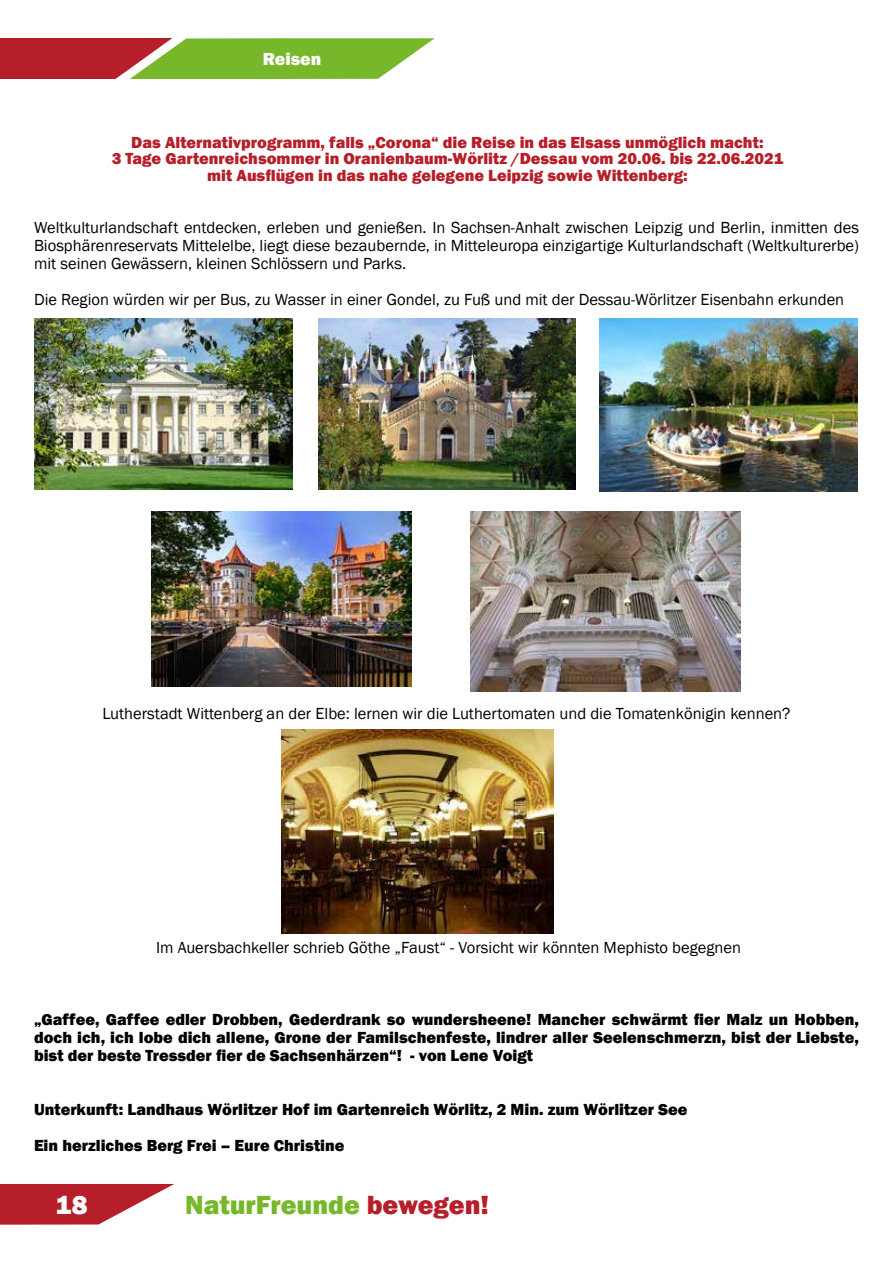
<style>
.page{position:relative;width:893px;height:1263px;background:#fff}
.page>*{position:absolute;margin:0;border:0;box-sizing:border-box;transform-origin:0 0}
.t1{font:800 27px "Franklin Gothic";color:#76b82a}
.t2{font:800 27px "Franklin Gothic";color:#fff}
.t3{font:800 18px "Franklin Gothic";color:#fff}
.t4{font:16.5px/18px "Franklin Gothic";color:#000;text-align:justify}
.t5{font:800 16.5px/18px "Franklin Gothic";color:#000;text-align:justify}
.t6{font:800 16.5px/16.5px "Franklin Gothic";color:#b61f29;text-align:center}
.s1{color:#b61f29}
</style>
<div class="page">
<div style="left:0;top:38px;width:174px;height:41px;background:#b61f29"></div>
<svg style="left:115px;top:38px;width:320px;height:41px"></svg>
<svg style="left:0;top:1184px;width:174px;height:41px"></svg>
<img style="left:34px;top:319px;width:258px;height:171px">
<img style="left:319px;top:319px;width:256px;height:171px">
<img style="left:600px;top:319px;width:257px;height:172px">
<img style="left:470px;top:511px;width:270px;height:180px">
<img style="left:152px;top:511px;width:259px;height:175px">
<img style="left:281px;top:730px;width:272px;height:204px">
<p class="t3" style="left:263px;top:47px;width:60px">Reisen</p>
<p class="t6" style="left:112px;top:134px;width:673px">Das Alternativprogramm, falls „Corona“ die Reise in das Elsass unmöglich macht:<br>3 Tage Gartenreichsommer in Oranienbaum-Wörlitz /Dessau vom 20.06. bis 22.06.2021 mit Ausflügen in das nahe gelegene Leipzig sowie Wittenberg:</p>
<p class="t4" style="left:34px;top:219px;width:826px">Weltkulturlandschaft entdecken, erleben und genießen. In Sachsen-Anhalt zwischen Leipzig und Berlin, inmitten des Biosphärenreservats Mittelelbe, liegt diese bezaubernde, in Mitteleuropa einzigartige Kulturlandschaft (Weltkulturerbe) mit seinen Gewässern, kleinen Schlössern und Parks.</p>
<p class="t4" style="left:34px;top:291px;width:812px">Die Region würden wir per Bus, zu Wasser in einer Gondel, zu Fuß und mit der Dessau-Wörlitzer Eisenbahn erkunden</p>
<p class="t4" style="left:102px;top:705px;width:690px">Lutherstadt Wittenberg an der Elbe: lernen wir die Luthertomaten und die Tomatenkönigin kennen?</p>
<p class="t4" style="left:156px;top:939px;width:586px">Im Auersbachkeller schrieb Göthe „Faust“ - Vorsicht wir könnten Mephisto begegnen</p>
<p class="t5" style="left:34px;top:1010px;width:826px">„Gaffee, Gaffee edler Drobben, Gederdrank so wundersheene! Mancher schwärmt fier Malz un Hobben, doch ich, ich lobe dich allene, Grone der Familschenfeste, lindrer aller Seelenschmerzn, bist der Liebste, bist der beste Tressder fier de Sachsenhärzen“! - von Lene Voigt</p>
<p class="t5" style="left:34px;top:1091px;width:655px;line-height:36px">Unterkunft: Landhaus Wörlitzer Hof im Gartenreich Wörlitz, 2 Min. zum Wörlitzer See<br>Ein herzliches Berg Frei – Eure Christine</p>
<h1 class="t2" style="left:56px;top:1187px;width:33px">18</h1>
<h1 class="t1" style="left:185px;top:1187px;width:305px">NaturFreunde <span class="s1">bewegen!</span></h1>
</div>
